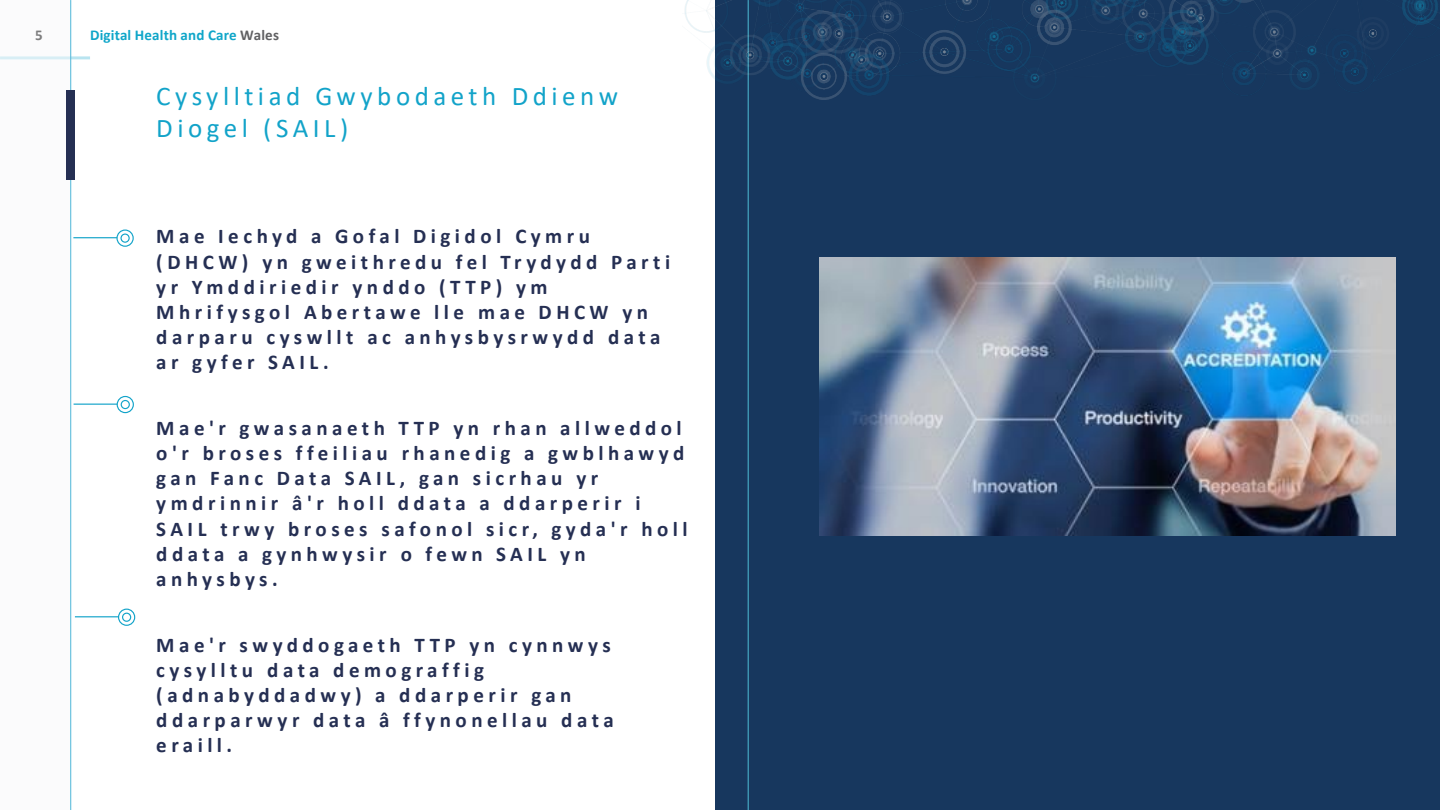
<style>
.page{position:relative;width:1440px;height:810px;background:#fff}
.page>*{position:absolute;margin:0;border:0;box-sizing:border-box;transform-origin:0 0}
.t1{font:27px/32.4px "Calibri";letter-spacing:.165em;color:#12a3c9}
.t2{font:700 21px/25.2px "Calibri";letter-spacing:.215em;color:#252f53}
.t3{font:700 15px "Calibri";letter-spacing:.01em;color:#0fa6c9}
.t4{font:700 15px "Calibri";color:#000}
.s1{color:#616163}
</style>
<div class="page">
<hr style="left:0;top:56px;width:90px;height:3px;background:#b8e4f0">
<div style="left:715px;top:0;width:725px;height:810px;background:#17375e"></div>
<hr style="left:748px;top:0;width:1px;height:810px;background:#46aac5">
<img style="left:684px;top:0;width:754px;height:104px">
<div style="left:0;top:0;width:69px;height:809px;background:#f9f9fb"></div>
<hr style="left:70px;top:0;width:1px;height:810px;background:#66c0dd">
<div style="left:67px;top:90px;width:8px;height:90px;background:#252f53"></div>
<hr style="left:74px;top:404px;width:43px;height:1px;background:#12a3c9">
<svg style="left:116px;top:395px;width:18px;height:19px"></svg>
<hr style="left:73px;top:237px;width:44px;height:1px;background:#12a3c9">
<svg style="left:116px;top:229px;width:18px;height:18px"></svg>
<hr style="left:75px;top:616px;width:44px;height:1px;background:#12a3c9">
<svg style="left:117px;top:608px;width:19px;height:18px"></svg>
<img style="left:819px;top:257px;width:576px;height:278px">
<p class="t4" style="left:35px;top:24px;width:9px">5</p>
<p class="t3" style="left:90px;top:24px;width:190px">Digital Health and Care <span class="s1">Wales</span></p>
<p class="t1" style="left:156px;top:79px;width:463px">Cysylltiad Gwybodaeth Ddienw<br>Diogel (SAIL)</p>
<p class="t2" style="left:156px;top:224px;width:515px">Mae Iechyd a Gofal Digidol Cymru (DHCW) yn gweithredu fel Trydydd Parti yr Ymddiriedir ynddo (TTP) ym<br>Mhrifysgol Abertawe lle mae DHCW yn darparu cyswllt ac anhysbysrwydd data ar gyfer SAIL.</p>
<p class="t2" style="left:156px;top:415px;width:533px">Mae'r gwasanaeth TTP yn rhan allweddol o'r broses ffeiliau rhanedig a gwblhawyd gan Fanc Data SAIL, gan sicrhau yr ymdrinnir â'r holl ddata a ddarperir i SAIL trwy broses safonol sicr, gyda'r holl ddata a gynhwysir o fewn SAIL yn anhysbys.</p>
<p class="t2" style="left:156px;top:632px;width:459px">Mae'r swyddogaeth TTP yn cynnwys cysylltu data demograffig (adnabyddadwy) a ddarperir gan ddarparwyr data â ffynonellau data eraill.</p>
</div>
